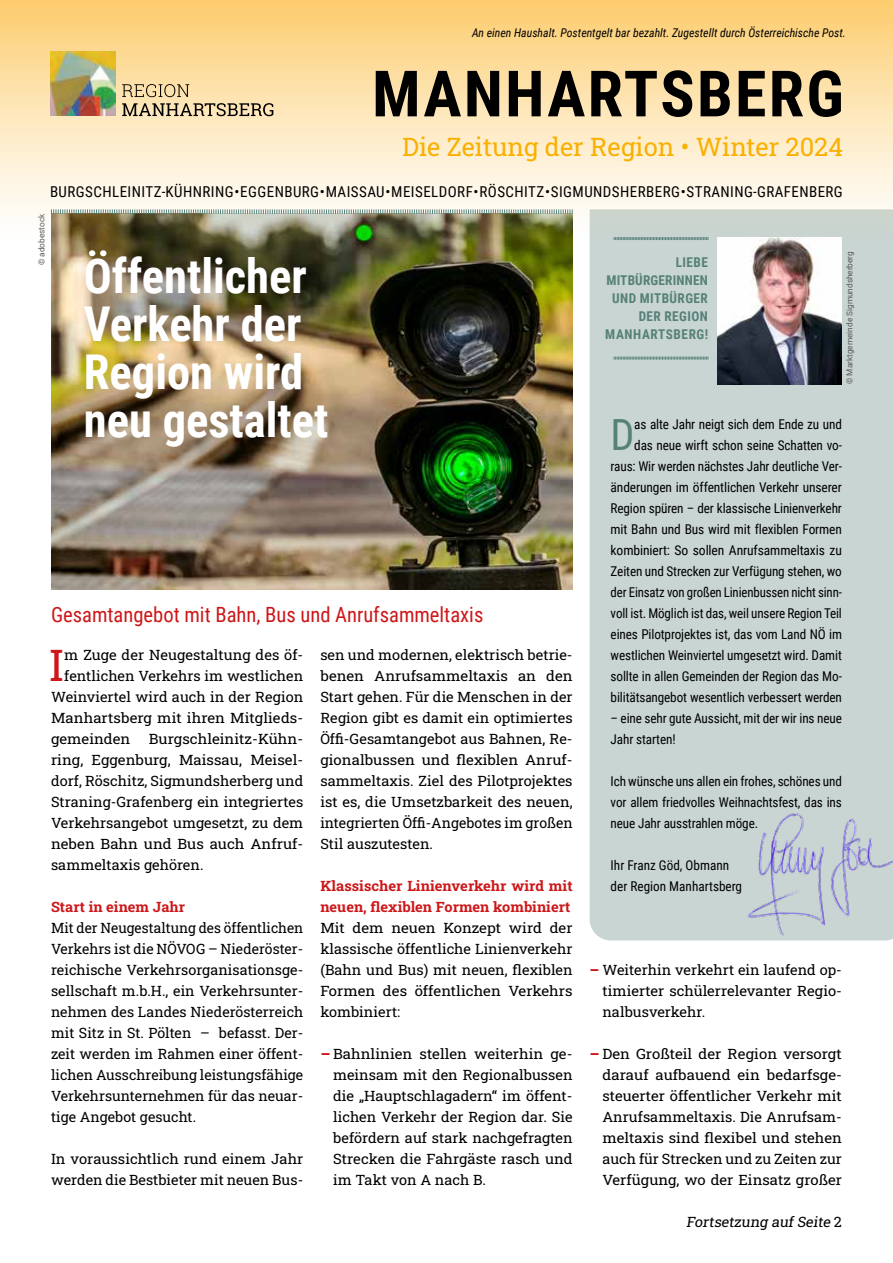
<style>
.page{position:relative;width:893px;height:1263px;background:#fff}
.page>*{position:absolute;margin:0;border:0;box-sizing:border-box;transform-origin:0 0}
.t1{font:700 63.9px "Roboto Condensed";letter-spacing:.035em;color:#000}
.t2{font:700 48px/48px "Roboto Condensed";color:#fff}
.t3{font:43.8px "Roboto Slab";color:#cd1719}
.t4{font:43.05px "Roboto Condensed";color:#568178}
.t5{font:25.5px "Roboto Slab";color:#f9b000}
.t6{font:21px "Roboto Condensed";color:#cd1719}
.t7{font:15px "Roboto Condensed";letter-spacing:.03em;color:#000}
.t8{font:14.25px/21px "Roboto Slab";color:#000;text-align:justify}
.t9{font:14.25px/21px "Roboto Slab";color:#000;text-align:justify;scale:1.05 1}
.t10{font:700 14.25px/21px "Roboto Slab";color:#cd1719}
.t11{font:13.5px/21px "Roboto Condensed";letter-spacing:-.01em;color:#000}
.t12{font:700 13.5px/18px "Roboto Condensed";letter-spacing:.035em;color:#568178;text-align:right}
.t13{font:italic 12px "Roboto Condensed";color:#000}
.t14{font:8.25px "Roboto";color:#575756}
.s1{font-weight:900;color:#cd1719}
</style>
<div class="page">
<div style="left:590px;top:241px;width:303px;height:699px;background:#c9d5d3"></div>
<img style="left:743px;top:806px;width:150px;height:131px">
<img style="left:51px;top:241px;width:522px;height:348px">
<img style="left:718px;top:241px;width:124px;height:143px">
<svg style="left:614px;top:357px;width:95px;height:3px"></svg>
<svg style="left:0;top:0;width:893px;height:241px;background:#f2dcae"></svg>
<svg style="left:51px;top:209px;width:522px;height:6px;background:#acb8aa"></svg>
<img style="left:51px;top:51px;width:65px;height:65px">
<svg style="left:122px;top:84px;width:67px;height:13px"></svg>
<svg style="left:122px;top:103px;width:151px;height:13px;background:#a29376"></svg>
<p class="t13" style="left:472px;top:24px;width:375px">An einen Haushalt. Postentgelt bar bezahlt. Zugestellt durch Österreichische Post.</p>
<h1 class="t1" style="left:372px;top:49px;width:473px">MANHARTSBERG</h1>
<h3 class="t5" style="left:402px;top:130px;width:442px">Die Zeitung der Region • Winter 2024</h3>
<p class="t7" style="left:50px;top:181px;width:794px">BURGSCHLEINITZ-KÜHNRING • EGGENBURG • MAISSAU • MEISELDORF • RÖSCHITZ • SIGMUNDSHERBERG • STRANING-GRAFENBERG</p>
<p class="t14" style="left:36px;top:265px;width:53px;rotate:-90deg">© adobestock</p>
<h2 class="t2" style="left:84px;top:250px;width:246px">Öffentlicher<br>Verkehr der<br>Region wird neu gestaltet</h2>
<h3 class="t6" style="left:51px;top:600px;width:434px">Gesamtangebot mit Bahn, Bus und Anrufsammeltaxis</h3>
<h3 class="t3" style="left:49px;top:635px;width:16px">I</h3>
<p class="t8" style="left:64px;top:644px;width:241px">m Zuge der Neugestaltung des öf-</p>
<p class="t8" style="left:320px;top:644px;width:254px">sen und modernen, elektrisch betrie&shy;benen Anrufsammeltaxis an den Start gehen. Für die Menschen in der Region gibt es damit ein optimiertes Öffi-Gesamtangebot aus Bahnen, Re&shy;gionalbussen und flexiblen Anruf&shy;sammeltaxis. Ziel des Pilotprojektes ist es, die Umsetzbarkeit des neuen, integrierten Öffi-Angebotes im großen Stil auszutesten.</p>
<p class="t10" style="left:320px;top:875px;width:254px">Klassischer Linienverkehr wird mit neuen, flexiblen Formen kombiniert</p>
<p class="t9" style="left:320px;top:917px;width:242px">Mit dem neuen Konzept wird der klassische öffentliche Linienverkehr (Bahn und Bus) mit neuen, flexiblen Formen des öffentlichen Verkehrs kombiniert:</p>
<p class="t9" style="left:333px;top:1043px;width:230px;text-indent:-13px"><span class="s1">–</span> Bahnlinien stellen weiterhin ge&shy;meinsam mit den Regionalbussen die „Hauptschlagadern“ im öffent&shy;lichen Verkehr der Region dar. Sie befördern auf stark nachgefragten Strecken die Fahrgäste rasch und im Takt von A nach B.</p>
<p class="t8" style="left:64px;top:665px;width:240px">fentlichen Verkehrs im westlichen</p>
<p class="t8" style="left:51px;top:686px;width:254px">Weinviertel wird auch in der Region</p>
<p class="t9" style="left:51px;top:707px;width:242px">Manhartsberg mit ihren Mitglieds-</p>
<p class="t9" style="left:51px;top:728px;width:77px">gemeinden</p>
<p class="t9" style="left:51px;top:728px;width:242px;text-indent:98px">Burgschleinitz-Kühn&shy;ring, Eggenburg, Maissau, Meisel&shy;dorf, Röschitz, Sigmundsherberg und Straning-Grafenberg ein integriertes Verkehrsangebot umgesetzt, zu dem neben Bahn und Bus auch Anfruf&shy;sammeltaxis gehören.</p>
<p class="t10" style="left:51px;top:896px;width:136px">Start in einem Jahr</p>
<p class="t8" style="left:51px;top:917px;width:254px">Mit der Neugestaltung des öffentlichen Verkehrs ist die NÖVOG – Niederöster&shy;reichische Verkehrsorganisationsge&shy;sellschaft m.b.H., ein Verkehrsunter&shy;nehmen des Landes Niederösterreich mit Sitz in St. Pölten – befasst. Der&shy;zeit werden im Rahmen einer öffent&shy;lichen Ausschreibung leistungsfähige Verkehrsunternehmen für das neuar&shy;tige Angebot gesucht.</p>
<p class="t8" style="left:51px;top:1148px;width:254px">In voraussichtlich rund einem Jahr werden die Bestbieter mit neuen Bus-</p>
<p class="t12" style="left:605px;top:252px;width:104px">LIEBE<br>MITBÜRGERINNEN<br>UND MITBÜRGER<br>DER REGION<br>MANHARTSBERG!</p>
<p class="t14" style="left:844px;top:384px;width:134px;rotate:-90deg">© Marktgemeinde Sigmundsherberg</p>
<p class="t11" style="left:611px;top:413px;width:233px;text-align:right">as alte Jahr neigt sich dem Ende zu und<br>das neue wirft schon seine Schatten vo&shy;raus: Wir werden nächstes Jahr deutliche Ver&shy;änderungen im öffentlichen Verkehr unserer Region spüren – der klassische Linienverkehr mit Bahn und Bus wird mit flexiblen Formen kombiniert: So sollen Anrufsammeltaxis zu Zeiten und Strecken zur Verfügung stehen, wo der Einsatz von großen Linienbussen nicht sinn&shy;voll ist. Möglich ist das, weil unsere Region Teil eines Pilotprojektes ist, das vom Land NÖ im westlichen Weinviertel umgesetzt wird. Damit sollte in allen Gemeinden der Region das Mo&shy;bilitätsangebot wesentlich verbessert werden</p>
<p class="t11" style="left:611px;top:707px;width:233px">– eine sehr gute Aussicht, mit der wir ins neue<br>Jahr starten!</p>
<p class="t11" style="left:611px;top:770px;width:233px;text-align:justify">Ich wünsche uns allen ein frohes, schönes und vor allem friedvolles Weihnachtsfest, das ins neue Jahr ausstrahlen möge.</p>
<p class="t11" style="left:611px;top:854px;width:133px">Ihr Franz Göd, Obmann der Region Manhartsberg</p>
<h3 class="t4" style="left:611px;top:405px;width:26px">D</h3>
<p class="t8" style="left:602px;top:959px;width:241px;text-indent:-13px"><span class="s1">–</span> Weiterhin verkehrt ein laufend op&shy;timierter schülerrelevanter Regio&shy;nalbusverkehr.</p>
<p class="t9" style="left:602px;top:1043px;width:230px;text-indent:-13px"><span class="s1">–</span> Den Großteil der Region versorgt darauf aufbauend ein bedarfsge&shy;steuerter öffentlicher Verkehr mit Anrufsammeltaxis. Die Anrufsam&shy;meltaxis sind flexibel und stehen auch für Strecken und zu Zeiten zur Verfügung, wo der Einsatz großer</p>
<p class="t8" style="left:686px;top:1211px;width:157px">Fortsetzung auf Seite 2</p>
</div>
